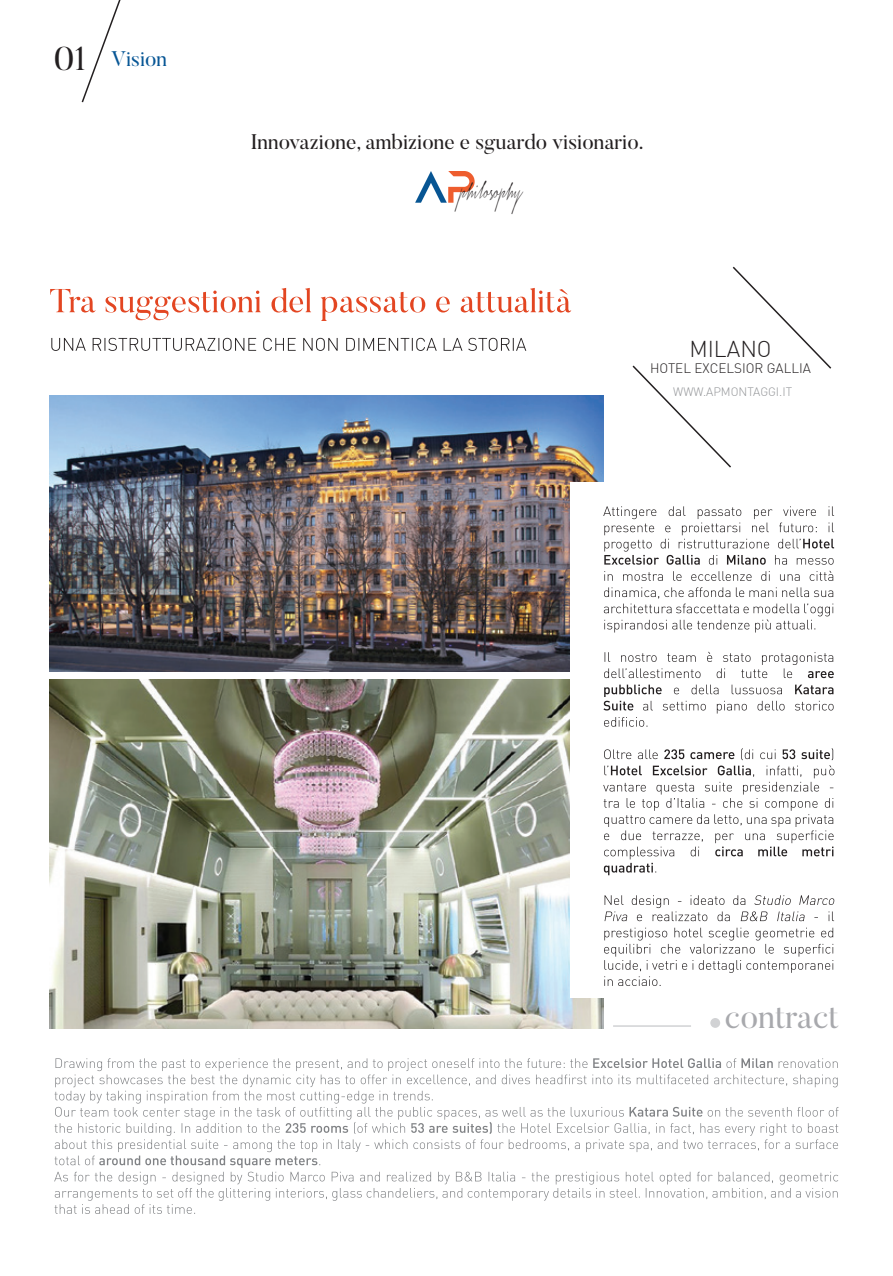
<style>
.page{position:relative;width:893px;height:1276px;background:#fff}
.page>*{position:absolute;margin:0;border:0;box-sizing:border-box;transform-origin:0 0}
.t1{font:33px "Butler";color:#a8a9ad}
.t2{font:300 22.5px "DIN";color:#231f20}
.t3{font:21px "Butler";color:#231f20}
.t4{font:21px "Butler";color:#075695}
.t5{font:18px "Xtreem Thin Demo";color:#231f20}
.t6{font:300 13.5px "DIN";color:#231f20}
.t7{font:300 12px "DIN";color:#939598}
.s1{font-size:32.85px;color:#231f20}
</style>
<div class="page">
<svg style="left:81px;top:0;width:40px;height:103px"></svg>
<img style="left:50px;top:395px;width:553px;height:276px">
<svg style="left:50px;top:288px;width:521px;height:33px"></svg>
<svg style="left:51px;top:338px;width:475px;height:13px"></svg>
<svg style="left:632px;top:266px;width:200px;height:202px"></svg>
<hr style="left:613px;top:1025px;width:78px;height:1px;background:#d1d2d4">
<div style="left:710px;top:1018px;width:10px;height:10px;background:#d1d2d4;border-radius:50%"></div>
<img style="left:50px;top:680px;width:553px;height:348px">
<div style="left:570px;top:482px;width:70px;height:515px;background:#fff"></div>
<svg style="left:604px;top:927px;width:229px;height:59px"></svg>
<svg style="left:605px;top:895px;width:229px;height:26px"></svg>
<svg style="left:603px;top:748px;width:231px;height:127px"></svg>
<svg style="left:603px;top:684px;width:231px;height:43px"></svg>
<svg style="left:604px;top:652px;width:230px;height:26px"></svg>
<svg style="left:604px;top:587px;width:229px;height:45px"></svg>
<svg style="left:604px;top:571px;width:229px;height:10px"></svg>
<svg style="left:603px;top:506px;width:231px;height:59px"></svg>
<svg style="left:415px;top:171px;width:60px;height:32px"></svg>
<svg style="left:54px;top:1058px;width:784px;height:156px"></svg>
<p class="t4" style="left:54px;top:46px;width:115px"><span class="s1">01</span> Vision</p>
<p class="t3" style="left:250px;top:128px;width:394px">Innovazione, ambizione e sguardo visionario.</p>
<p class="t5" style="left:461px;top:181px;width:63px">philosophy</p>
<p class="t2" style="left:689px;top:335px;width:84px">MILANO</p>
<p class="t6" style="left:650px;top:360px;width:162px">HOTEL EXCELSIOR GALLIA</p>
<p class="t7" style="left:673px;top:384px;width:120px">WWW.APMONTAGGI.IT</p>
<p class="t1" style="left:725px;top:995px;width:116px">contract</p>
</div>
